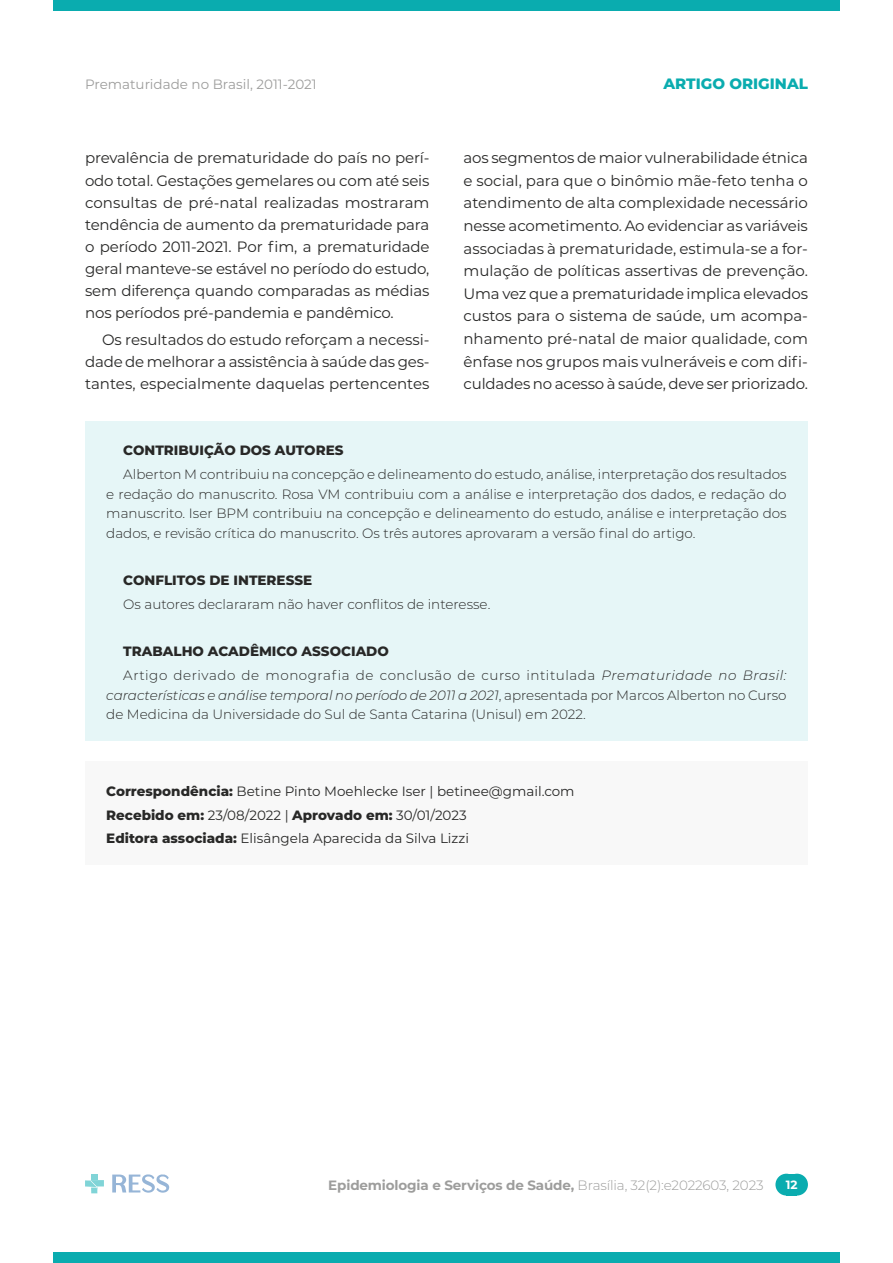
<style>
.page{position:relative;width:893px;height:1263px;background:#fff}
.page>*{position:absolute;margin:0;border:0;box-sizing:border-box;transform-origin:0 0}
.t1{font:15px/22.5px "Montserrat";letter-spacing:-.01em;color:#282827;text-align:justify}
.t2{font:800 15px "Montserrat";color:#0aacaf}
.t3{font:300 13.5px/19.5px "Montserrat";color:#282827;text-align:justify}
.t4{font:13.5px/23.7px "Montserrat";color:#282827}
.t5{font:300 13.5px/23.7px "Montserrat";letter-spacing:.04em;color:#282827}
.t6{font:700 13.5px "Montserrat";letter-spacing:-.01em;color:#9d9d9c}
.t7{font:800 13.5px "Montserrat";color:#282827}
.t8{font:13.5px "Montserrat";color:#9d9d9c}
.t9{font:700 12px "Montserrat";color:#fff}
.s1{font-weight:800}
.s2{font-style:italic}
.s3{font-weight:300}
</style>
<div class="page">
<div style="left:53px;top:0;width:787px;height:11px;background:#0aacaf"></div>
<div style="left:53px;top:1252px;width:787px;height:11px;background:#0aacaf"></div>
<div style="left:775px;top:1174px;width:22px;height:21px;background:#0aacaf;border-radius:50%"></div>
<div style="left:786px;top:1174px;width:22px;height:21px;background:#0aacaf;border-radius:50%"></div>
<div style="left:786px;top:1174px;width:11px;height:21px;background:#0aacaf"></div>
<svg style="left:85px;top:1174px;width:19px;height:19px"></svg>
<svg style="left:112px;top:1174px;width:57px;height:19px"></svg>
<div style="left:85px;top:421px;width:723px;height:319px;background:#e6f6f7"></div>
<div style="left:85px;top:762px;width:723px;height:103px;background:#f8f8f8"></div>
<p class="t8" style="left:85px;top:75px;width:233px">Prematuridade no Brasil, 2011-2021</p>
<p class="t2" style="left:663px;top:73px;width:146px">ARTIGO ORIGINAL</p>
<p class="t1" style="left:85px;top:146px;width:346px">prevalência de prematuridade do país no perí&shy;odo total. Gestações gemelares ou com até seis consultas de pré-natal realizadas mostraram tendência de aumento da prematuridade para o período 2011-2021. Por fim, a prematuridade geral manteve-se estável no período do estudo, sem diferença quando comparadas as médias nos períodos pré-pandemia e pandêmico.</p>
<p class="t1" style="left:85px;top:328px;width:346px;text-indent:17px">Os resultados do estudo reforçam a necessi&shy;dade de melhorar a assistência à saúde das ges&shy;tantes, especialmente daquelas pertencentes</p>
<p class="t1" style="left:463px;top:146px;width:346px">aos segmentos de maior vulnerabilidade étnica e social, para que o binômio mãe-feto tenha o atendimento de alta complexidade necessário nesse acometimento. Ao evidenciar as variáveis associadas à prematuridade, estimula-se a for&shy;mulação de políticas assertivas de prevenção.<br>Uma vez que a prematuridade implica elevados custos para o sistema de saúde, um acompa&shy;nhamento pré-natal de maior qualidade, com ênfase nos grupos mais vulneráveis e com difi&shy;culdades no acesso à saúde, deve ser priorizado.</p>
<p class="t7" style="left:123px;top:441px;width:222px">CONTRIBUIÇÃO DOS AUTORES</p>
<p class="t3" style="left:106px;top:464px;width:682px;text-indent:17px">Alberton M contribuiu na concepção e delineamento do estudo, análise, interpretação dos resultados e redação do manuscrito. Rosa VM contribuiu com a análise e interpretação dos dados, e redação do manuscrito. Iser BPM contribuiu na concepção e delineamento do estudo, análise e interpretação dos dados, e revisão crítica do manuscrito. Os três autores aprovaram a versão final do artigo.</p>
<p class="t7" style="left:123px;top:570px;width:190px">CONFLITOS DE INTERESSE</p>
<p class="t3" style="left:123px;top:594px;width:369px">Os autores declararam não haver conflitos de interesse.</p>
<p class="t5" style="left:123px;top:639px;width:665px"><span class="s1">TRABALHO ACADÊMICO ASSOCIADO<br></span>Artigo derivado de monografia de conclusão de curso intitulada <span class="s2">Prematuridade no Brasil:</span></p>
<p class="t3" style="left:106px;top:685px;width:682px"><span class="s2">características e análise temporal no período de 2011 a 2021</span>, apresentada por Marcos Alberton no Curso de Medicina da Universidade do Sul de Santa Catarina (Unisul) em 2022.</p>
<p class="t4" style="left:106px;top:779px;width:470px"><span class="s1">Correspondência:</span> Betine Pinto Moehlecke Iser | betinee@gmail.com<br><span class="s1">Recebido em:</span> 23/08/2022 | <span class="s1">Aprovado em:</span> 30/01/2023<br><span class="s1">Editora associada:</span> Elisângela Aparecida da Silva Lizzi</p>
<p class="t6" style="left:328px;top:1175px;width:437px">Epidemiologia e Serviços de Saúde, <span class="s3">Brasília, 32(2):e2022603, 2023</span></p>
<p class="t9" style="left:786px;top:1176px;width:13px">12</p>
</div>
